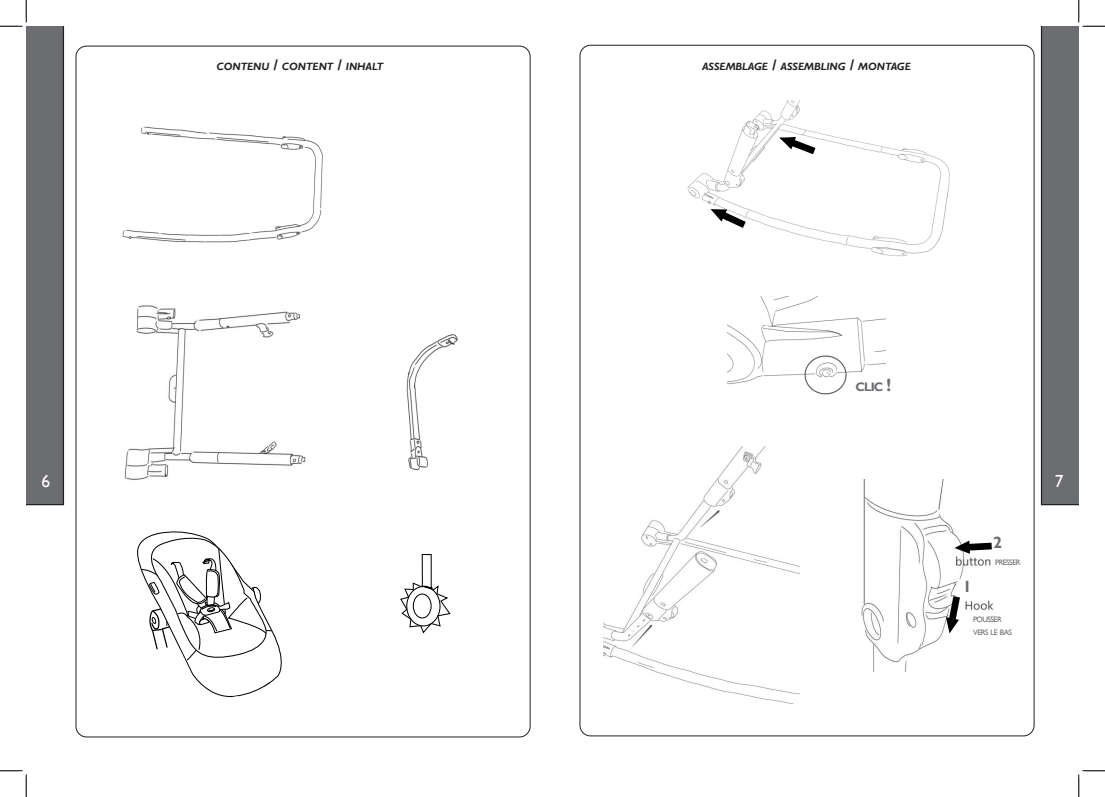
<style>
.page{position:relative;width:1105px;height:797px;background:#fff}
.page>*{position:absolute;margin:0;border:0;box-sizing:border-box;transform-origin:0 0}
.t1{font:17.5px "Gill Sans";color:#fff}
.Intro{font:700 16.25px "Gill Sans";color:#6c6d70}
.Intro-2{font:700 12.25px "Gill Sans";color:#6c6d70}
.TITRES{font:italic 700 10.5px "Gill Sans";color:#231f20}
.Intro-3{font:7.88px/12.5px "Gill Sans";letter-spacing:-.07em;color:#6c6d70}
.s1{font-size:15px}
.s2{font-size:17.5px}
</style>
<div class="page">
<img style="left:122px;top:126px;width:201px;height:117px">
<img style="left:124px;top:305px;width:182px;height:175px">
<svg style="left:90px;top:531px;width:233px;height:207px"></svg>
<img style="left:406px;top:334px;width:52px;height:137px">
<svg style="left:400px;top:554px;width:51px;height:80px"></svg>
<img style="left:687px;top:100px;width:263px;height:156px">
<img style="left:728px;top:296px;width:157px;height:99px">
<img style="left:604px;top:446px;width:195px;height:258px">
<img style="left:861px;top:479px;width:133px;height:192px">
<svg style="left:946px;top:596px;width:14px;height:37px"></svg>
<svg style="left:954px;top:540px;width:38px;height:14px"></svg>
<svg style="left:710px;top:209px;width:36px;height:19px"></svg>
<svg style="left:779px;top:137px;width:36px;height:17px"></svg>
<svg style="left:0;top:0;width:64px;height:505px"></svg>
<svg style="left:0;top:770px;width:27px;height:27px"></svg>
<svg style="left:1041px;top:0;width:64px;height:505px"></svg>
<svg style="left:1078px;top:770px;width:27px;height:27px"></svg>
<p class="TITRES" style="left:216px;top:60px;width:168px">CONTENU <span class="s1">/</span> CONTENT <span class="s1">/</span> INHALT</p>
<p class="TITRES" style="left:702px;top:60px;width:210px">ASSEMBLAGE <span class="s1">/</span> ASSEMBLING <span class="s1">/</span> MONTAGE</p>
<p class="Intro-2" style="left:855px;top:379px;width:37px">clic <span class="s2">!</span></p>
<p class="t1" style="left:41px;top:471px;width:10px">6</p>
<p class="t1" style="left:1055px;top:471px;width:10px">7</p>
<p class="Intro" style="left:993px;top:533px;width:10px">2</p>
<p class="Intro" style="left:963px;top:576px;width:10px">1</p>
<p class="Intro-3" style="left:995px;top:555px;width:27px">PRESSER</p>
<p class="Intro-3" style="left:973px;top:613px;width:40px">POUSSER<br>VERS LE BAS</p>
</div>
